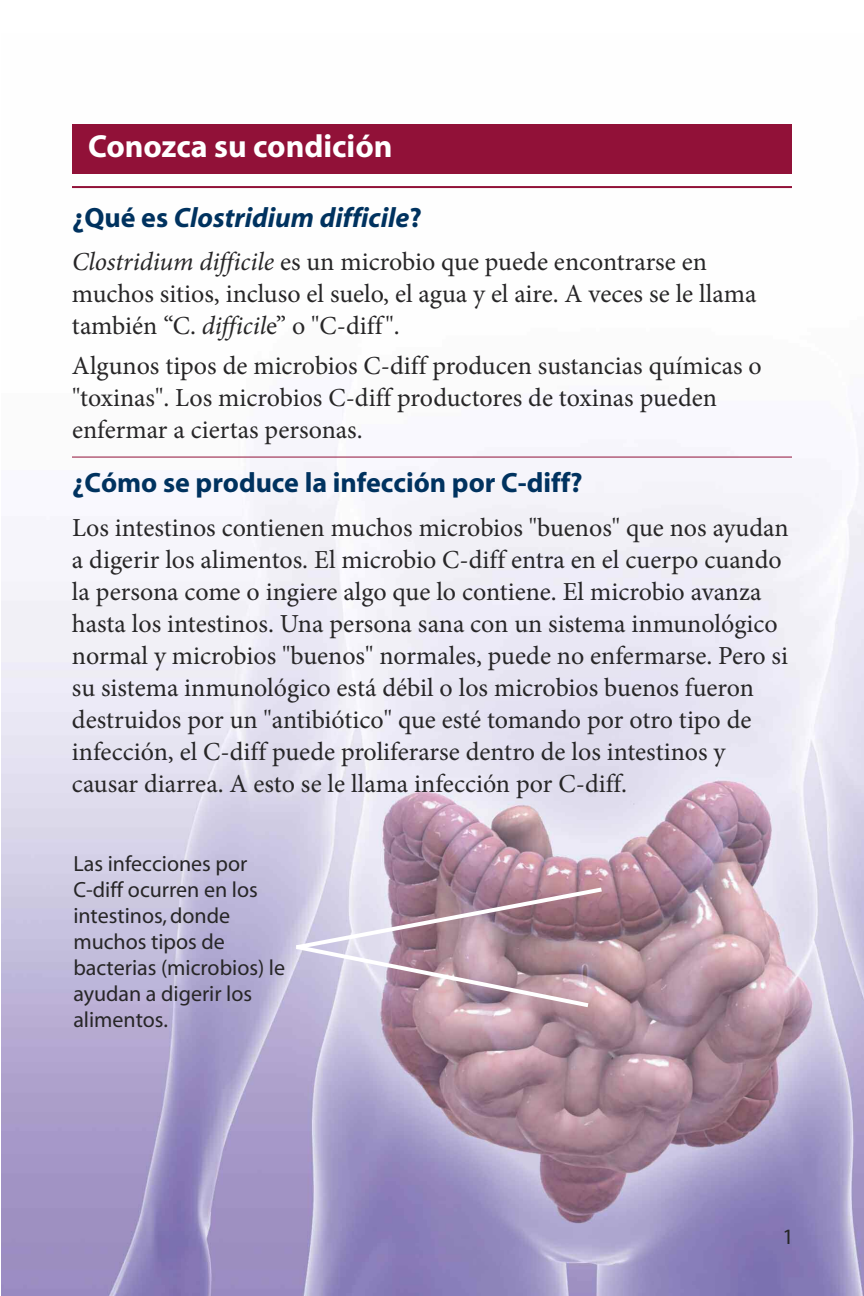
<style>
.page{position:relative;width:864px;height:1296px;background:#fff}
.page>*{position:absolute;margin:0;border:0;box-sizing:border-box;transform-origin:0 0}
.t1{font:700 32px "Myriad";color:#fff}
.t2{font:700 28px "Myriad";color:#00325f}
.t3{font:italic 700 28px "Myriad";color:#00325f}
.t4{font:26px/32px "Minion Pro";color:#272627}
.t5{font:22px/26px "Myriad";color:#272627}
.s1{font-style:normal}
.s2{font-style:italic}
</style>
<div class="page">
<img style="left:1px;top:188px;width:863px;height:1108px">
<hr style="left:72px;top:186px;width:720px;height:2px;background:#911138">
<hr style="left:72px;top:457px;width:720px;height:1px;background:#911138">
<div style="left:72px;top:124px;width:720px;height:50px;background:#911138"></div>
<svg style="left:292px;top:885px;width:314px;height:125px;background:#baa2b1"></svg>
<p class="t1" style="left:88px;top:134px;width:306px">Conozca su condición</p>
<p class="t3" style="left:72px;top:207px;width:351px"><span class="s1">¿Qué es</span> Clostridium difficile<span class="s1">?</span></p>
<p class="t4" style="left:72px;top:248px;width:686px"><span class="s2">Clostridium difficile</span> es un microbio que puede encontrarse en muchos sitios, incluso el suelo, el agua y el aire. A veces se le llama también “C. <span class="s2">difficil</span>e” o "C-diff".</p>
<p class="t4" style="left:72px;top:352px;width:691px">Algunos tipos de microbios C-diff producen sustancias químicas o "toxinas". Los microbios C-diff productores de toxinas pueden enfermar a ciertas personas.</p>
<p class="t2" style="left:72px;top:472px;width:512px">¿Cómo se produce la infección por C-diff?</p>
<p class="t4" style="left:72px;top:514px;width:718px">Los intestinos contienen muchos microbios "buenos" que nos ayudan a digerir los alimentos. El microbio C-diff entra en el cuerpo cuando la persona come o ingiere algo que lo contiene. El microbio avanza hasta los intestinos. Una persona sana con un sistema inmunológico normal y microbios "buenos" normales, puede no enfermarse. Pero si su sistema inmunológico está débil o los microbios buenos fueron destruidos por un "antibiótico" que esté tomando por otro tipo de infección, el C-diff puede proliferarse dentro de los intestinos y causar diarrea. A esto se le llama infección por C-diff.</p>
<p class="t5" style="left:73px;top:852px;width:213px">Las infecciones por<br>C-diff ocurren en los intestinos, donde muchos tipos de bacterias (microbios) le ayudan a digerir los alimentos.</p>
<p class="t5" style="left:782px;top:1225px;width:13px">1</p>
</div>
